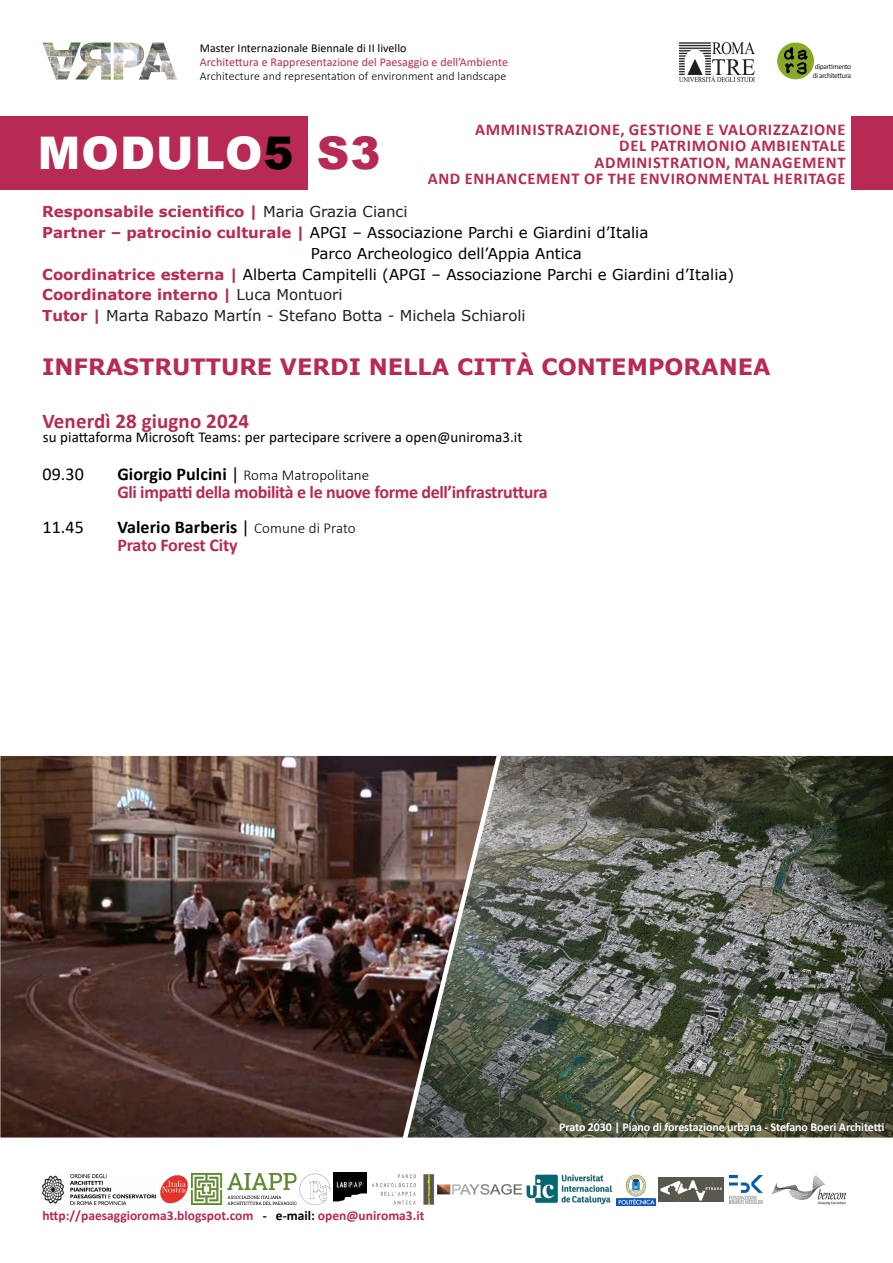
<style>
.page{position:relative;width:893px;height:1263px;background:#fff}
.page>*{position:absolute;margin:0;border:0;box-sizing:border-box;transform-origin:0 0}
.t1{font:900 45px "Arial";letter-spacing:.025em;color:#fff}
.t2{font:900 45px "Arial";color:#b82a53}
.t3{font:700 22.5px "Verdana";color:#b82a53}
.t4{font:700 21px "Calibri";letter-spacing:.005em;color:#b82a53}
.t5{font:700 18px "Calibri";letter-spacing:-.02em;color:#b82a53}
.t6{font:700 18px "Calibri";letter-spacing:.005em;color:#000}
.t7{font:18px "Calibri";letter-spacing:.005em;color:#000}
.t8{font:700 16.5px "Calibri";letter-spacing:.04em;color:#b82a53}
.t9{font:15px "Verdana";color:#000001}
.t10{font:700 15px "Verdana";color:#b82a53}
.t11{font:15px "Calibri";letter-spacing:.005em;color:#000}
.t12{font:15px "Verdana";color:#231f20}
.t13{font:300 15px "Calibri";letter-spacing:.005em;color:#000}
.t14{font:700 13.5px "Calibri";color:#b82a53}
.t15{font:700 12px "Calibri";letter-spacing:-.01em;color:#fff}
.t16{font:12px "Calibri";letter-spacing:.005em;color:#b82a53}
.t17{font:300 12px "Calibri";letter-spacing:.005em;color:#000001}
.t18{font:12px "Calibri";letter-spacing:.005em;color:#000001}
.t19{font:7.5px/9px "Calibri";letter-spacing:-.05em;color:#231f20}
.s1{color:#000001}
.s2{font-weight:400;color:#231f20}
.s3{font-weight:700;color:#b82a53}
.s4{font-weight:700;font-size:18px}
.s5{font-weight:400;font-size:18px}
.s6{font-weight:400}
.s7{font-weight:300;font-size:15px}
</style>
<div class="page">
<img style="left:680px;top:43px;width:75px;height:38px">
<img style="left:777px;top:43px;width:37px;height:36px;border-radius:18px">
<img style="left:299px;top:1174px;width:32px;height:31px">
<img style="left:617px;top:1174px;width:38px;height:31px">
<img style="left:730px;top:1175px;width:32px;height:28px">
<img style="left:771px;top:1175px;width:75px;height:30px">
<img style="left:658px;top:1177px;width:66px;height:24px">
<img style="left:160px;top:1175px;width:28px;height:29px">
<img style="left:334px;top:1173px;width:32px;height:29px">
<img style="left:372px;top:1174px;width:63px;height:31px">
<img style="left:438px;top:1184px;width:84px;height:10px">
<img style="left:526px;top:1174px;width:87px;height:31px">
<img style="left:191px;top:1174px;width:105px;height:31px">
<img style="left:43px;top:1174px;width:113px;height:30px">
<img style="left:43px;top:43px;width:134px;height:37px">
<img style="left:497px;top:756px;width:396px;height:381px">
<img style="left:0;top:756px;width:497px;height:381px">
<div style="left:0;top:116px;width:308px;height:74px;background:#b82a53"></div>
<div style="left:851px;top:116px;width:42px;height:74px;background:#b82a53"></div>
<p class="t18" style="left:200px;top:39px;width:208px">Master Internazionale Biennale di II livello</p>
<p class="t16" style="left:200px;top:54px;width:310px">Architettura e Rappresentazione del Paesaggio e dell’Ambiente</p>
<p class="t17" style="left:200px;top:69px;width:308px">Architecture and representation of environment and landscape</p>
<p class="t19" style="left:813px;top:62px;width:40px">dipartimento di architettura</p>
<p class="t8" style="left:475px;top:118px;width:372px">AMMINISTRAZIONE, GESTIONE E VALORIZZAZIONE</p>
<p class="t8" style="left:619px;top:134px;width:228px">DEL PATRIMONIO AMBIENTALE</p>
<p class="t8" style="left:595px;top:151px;width:252px">ADMINISTRATION, MANAGEMENT</p>
<p class="t8" style="left:428px;top:167px;width:419px">AND ENHANCEMENT OF THE ENVIRONMENTAL HERITAGE</p>
<p class="t1" style="left:38px;top:121px;width:257px">MODULO<span class="s1">5</span></p>
<p class="t2" style="left:317px;top:121px;width:65px">S3</p>
<p class="t10" style="left:42px;top:201px;width:367px">Responsabile scientifico | <span class="s2">Maria Grazia Cianci</span></p>
<p class="t9" style="left:42px;top:222px;width:608px"><span class="s3">Partner – patrocinio culturale |</span> APGI – Associazione Parchi e Giardini d’Italia</p>
<p class="t9" style="left:311px;top:243px;width:272px">Parco Archeologico dell’Appia Antica</p>
<p class="t9" style="left:42px;top:264px;width:694px"><span class="s3">Coordinatrice esterna |</span> Alberta Campitelli (APGI – Associazione Parchi e Giardini d’Italia)</p>
<p class="t10" style="left:42px;top:284px;width:302px">Coordinatore interno | <span class="s2">Luca Montuori</span></p>
<p class="t12" style="left:42px;top:306px;width:485px"><span class="s3">Tutor |</span> Marta Rabazo Martín - Stefano Botta - Michela Schiaroli</p>
<p class="t3" style="left:42px;top:351px;width:730px">INFRASTRUTTURE VERDI NELLA CITTÀ CONTEMPORANEA</p>
<p class="t4" style="left:43px;top:406px;width:208px">Venerdì 28 giugno 2024</p>
<p class="t11" style="left:43px;top:427px;width:481px">su piattaforma Microsoft Teams: per partecipare scrivere a open@uniroma3.it</p>
<p class="t7" style="left:43px;top:462px;width:43px">09.30</p>
<p class="t7" style="left:43px;top:514px;width:43px">11.45</p>
<p class="t13" style="left:117px;top:466px;width:253px"><span class="s4">Giorgio Pulcini</span> <span class="s5">|</span> Roma Matropolitane</p>
<p class="t6" style="left:117px;top:514px;width:240px">Valerio Barberis <span class="s6">|</span> <span class="s7">Comune di Prato</span></p>
<p class="t5" style="left:117px;top:479px;width:432px">Gli impatti della mobilità e le nuove forme dell’infrastruttura</p>
<p class="t5" style="left:117px;top:532px;width:122px">Prato Forest City</p>
<p class="t14" style="left:43px;top:1206px;width:383px">http://paesaggioroma3.blogspot.com <span class="s1">- e-mail:</span> open@uniroma3.it</p>
<p class="t15" style="left:559px;top:1118px;width:327px">Prato 2030 | Piano di forestazione urbana - Stefano Boeri Architetti</p>
</div>
